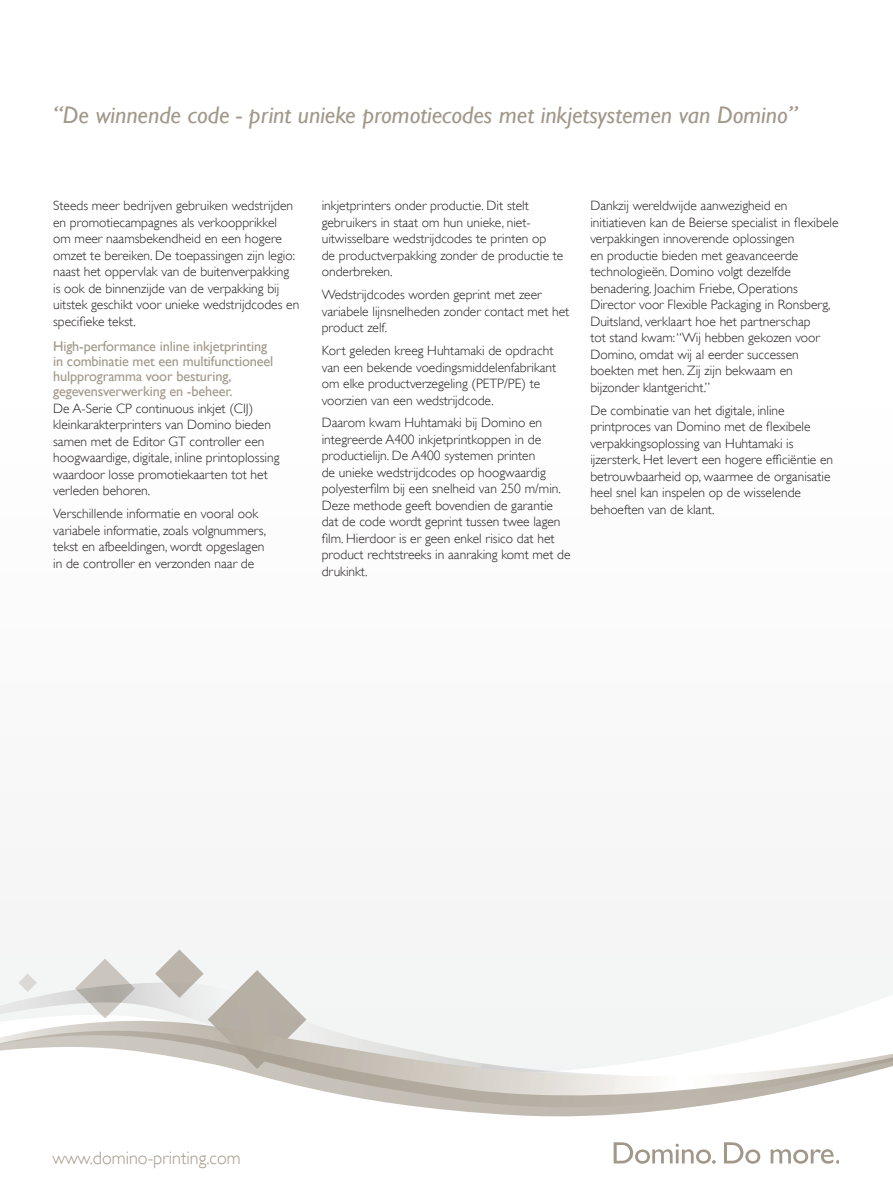
<style>
.page{position:relative;width:893px;height:1191px;background:#fff}
.page>*{position:absolute;margin:0;border:0;box-sizing:border-box;transform-origin:0 0}
.t1{font:italic 24px "Gill Sans";color:#a1988a}
.t2{font:300 18px "Gill Sans";color:#a1988a}
.subhead_3{font:14.25px/15px "Gill Sans";letter-spacing:-.01em;color:#a1988a}
.Body{font:300 13.5px/16.5px "Gill Sans";color:#231f20}
</style>
<div class="page">
<div style="left:0;top:955px;width:893px;height:49px;background:#f4f5f5"></div>
<svg style="left:614px;top:1142px;width:225px;height:21px"></svg>
<svg style="left:75px;top:958px;width:60px;height:24px"></svg>
<svg style="left:0;top:982px;width:660px;height:22px"></svg>
<svg style="left:18px;top:973px;width:19px;height:19px"></svg>
<svg style="left:0;top:1004px;width:865px;height:113px"></svg>
<svg style="left:0;top:1016px;width:893px;height:100px"></svg>
<svg style="left:155px;top:949px;width:151px;height:120px"></svg>
<p class="t1" style="left:53px;top:101px;width:746px">“De winnende code - print unieke promotiecodes met inkjetsystemen van Domino”</p>
<p class="Body" style="left:53px;top:197px;width:248px">Steeds meer bedrijven gebruiken wedstrijden en promotiecampagnes als verkoopprikkel<br>om meer naamsbekendheid en een hogere omzet te bereiken. De toepassingen zijn legio: naast het oppervlak van de buitenverpakking is ook de binnenzijde van de verpakking bij uitstek geschikt voor unieke wedstrijdcodes en specifieke tekst.</p>
<p class="subhead_3" style="left:53px;top:339px;width:222px">High-performance inline inkjetprinting in combinatie met een multifunctioneel hulpprogramma voor besturing, gegevensverwerking en -beheer.</p>
<p class="Body" style="left:53px;top:400px;width:228px">De A-Serie CP continuous inkjet (CIJ) kleinkarakterprinters van Domino bieden samen met de Editor GT controller een hoogwaardige, digitale, inline printoplossing waardoor losse promotiekaarten tot het verleden behoren.</p>
<p class="Body" style="left:53px;top:505px;width:214px">Verschillende informatie en vooral ook variabele informatie, zoals volgnummers, tekst en afbeeldingen, wordt opgeslagen in de controller en verzonden naar de</p>
<p class="Body" style="left:322px;top:197px;width:243px">inkjetprinters onder productie. Dit stelt gebruikers in staat om hun unieke, niet&shy;uitwisselbare wedstrijdcodes te printen op<br>de productverpakking zonder de productie te onderbreken.</p>
<p class="Body" style="left:322px;top:286px;width:249px">Wedstrijdcodes worden geprint met zeer variabele lijnsnelheden zonder contact met het product zelf.</p>
<p class="Body" style="left:322px;top:342px;width:236px">Kort geleden kreeg Huhtamaki de opdracht van een bekende voedingsmiddelenfabrikant om elke productverzegeling (PETP/PE) te voorzien van een wedstrijdcode.</p>
<p class="Body" style="left:322px;top:414px;width:250px">Daarom kwam Huhtamaki bij Domino en integreerde A400 inkjetprintkoppen in de productielijn. De A400 systemen printen<br>de unieke wedstrijdcodes op hoogwaardig polyesterfilm bij een snelheid van 250 m/min.<br>Deze methode geeft bovendien de garantie dat de code wordt geprint tussen twee lagen film. Hierdoor is er geen enkel risico dat het product rechtstreeks in aanraking komt met de drukinkt.</p>
<p class="Body" style="left:590px;top:197px;width:250px">Dankzij wereldwijde aanwezigheid en initiatieven kan de Beierse specialist in flexibele verpakkingen innoverende oplossingen<br>en productie bieden met geavanceerde technologieën. Domino volgt dezelfde benadering. Joachim Friebe, Operations Director voor Flexible Packaging in Ronsberg, Duitsland, verklaart hoe het partnerschap<br>tot stand kwam: “Wij hebben gekozen voor Domino, omdat wij al eerder successen boekten met hen. Zij zijn bekwaam en bijzonder klantgericht.”</p>
<p class="Body" style="left:590px;top:402px;width:244px">De combinatie van het digitale, inline printproces van Domino met de flexibele verpakkingsoplossing van Huhtamaki is ijzersterk. Het levert een hogere efficiëntie en betrouwbaarheid op, waarmee de organisatie heel snel kan inspelen op de wisselende behoeften van de klant.</p>
<p class="t2" style="left:52px;top:1147px;width:190px">www.domino-printing.com</p>
</div>
